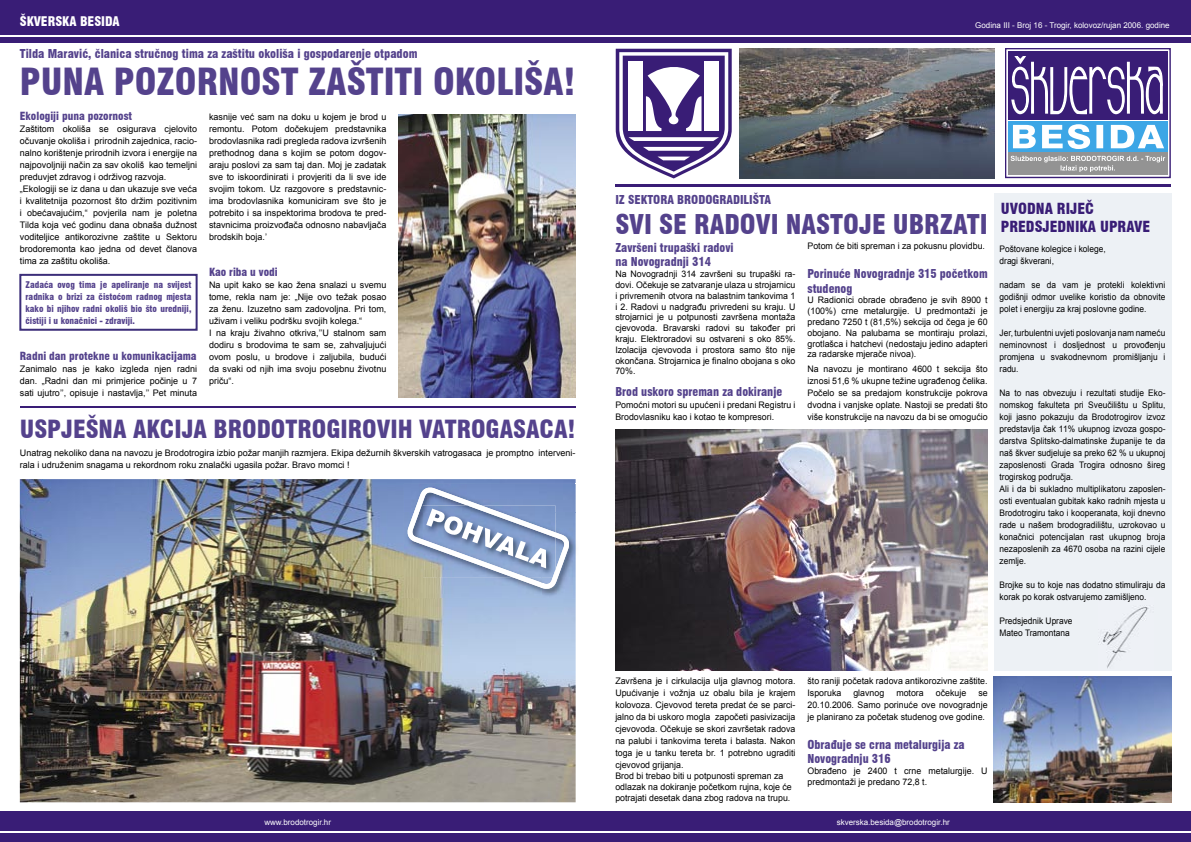
<style>
.page{position:relative;width:1191px;height:842px;background:#fff}
.page>*{position:absolute;margin:0;border:0;box-sizing:border-box;transform-origin:0 0}
.t1{font:900 condensed 36.5px "Swiss 721 BT";color:#54428c}
.t2{font:900 condensed 26.6px "Swiss 721 BT";color:#54428c}
.t3{font:900 condensed 24.5px "Swiss 721 BT";color:#54428c}
.t4{font:900 condensed 14.9px/17.9px "Swiss 721 BT";color:#391d76}
.t5{font:900 condensed 13px "Swiss 721 BT";color:#fff}
.t6{font:900 condensed 12px/14.4px "Swiss 721 BT";color:#54428c}
.t7{font:900 condensed 11px "Swiss 721 BT";color:#54428c}
.t8{font:9px/12px "Arial";color:#000;text-align:justify}
.t9{font:9px/12px "Arial";color:#000;scale:.93 1}
.t10{font:900 condensed 9px/12px "Swiss 721 BT";color:#54428c;text-align:justify}
.t11{font:8px "Arial";color:#fff}
</style>
<div class="page">
<div style="left:0;top:0;width:595px;height:43px;background:#391d76"></div>
<div style="left:0;top:811px;width:595px;height:31px;background:#391d76"></div>
<hr style="left:0;top:831px;width:595px;height:2px;background:#fff">
<div style="left:595px;top:0;width:596px;height:43px;background:#391d76"></div>
<div style="left:595px;top:811px;width:596px;height:31px;background:#391d76"></div>
<hr style="left:595px;top:831px;width:596px;height:2px;background:#fff">
<svg style="left:616px;top:49px;width:115px;height:129px"></svg>
<div style="left:1008px;top:153px;width:159px;height:22px;background:#939393"></div>
<div style="left:1008px;top:52px;width:159px;height:68px;background:#391d76"></div>
<div style="left:1005px;top:48px;width:165px;height:130px;border:1px solid #391d76"></div>
<div style="left:1008px;top:121px;width:159px;height:31px;background:#3ca6e6"></div>
<svg style="left:1010px;top:156px;width:155px;height:16px"></svg>
<svg style="left:1013px;top:124px;width:151px;height:25px"></svg>
<svg style="left:1010px;top:51px;width:153px;height:64px"></svg>
<hr style="left:615px;top:184px;width:556px;height:3px;background:#391d76">
<div style="left:994px;top:193px;width:177px;height:478px;background:#edf1f5"></div>
<img style="left:1099px;top:607px;width:50px;height:62px">
<hr style="left:0;top:35px;width:1191px;height:2px;background:#fff">
<img style="left:739px;top:48px;width:256px;height:131px">
<img style="left:994px;top:677px;width:177px;height:125px">
<img style="left:615px;top:429px;width:372px;height:242px">
<svg style="left:19px;top:274px;width:179px;height:57px"></svg>
<img style="left:398px;top:115px;width:177px;height:283px">
<img style="left:20px;top:479px;width:555px;height:323px">
<hr style="left:20px;top:406px;width:555px;height:1px;background:#391d76">
<img style="left:575px;top:484px;width:1px;height:114px">
<img style="left:404px;top:484px;width:171px;height:28px">
<img style="left:404px;top:512px;width:34px;height:86px">
<img style="left:541px;top:512px;width:34px;height:86px">
<img style="left:438px;top:589px;width:103px;height:9px">
<svg style="left:407px;top:487px;width:162px;height:102px"></svg>
<h3 class="t5" style="left:20px;top:14px;width:101px">ŠKVERSKA BESIDA</h3>
<h3 class="t6" style="left:20px;top:47px;width:399px">Tilda Maravić, članica stručnog tima za zaštitu okoliša i gospodarenje otpadom</h3>
<h1 class="t1" style="left:20px;top:60px;width:557px">PUNA POZORNOST ZAŠTITI OKOLIŠA!</h1>
<p class="t7" style="left:20px;top:109px;width:114px">Ekologiji puna pozornost</p>
<p class="t8" style="left:20px;top:123px;width:179px;text-align:left">Zaštitom okoliša se osigurava cjelovito očuvanje okoliša i prirodnih zajednica, racio&shy;nalno korištenje prirodnih izvora i energije na najpovoljniji način za sav okoliš kao temeljni preduvjet zdravog i održivog razvoja. „Ekologiji se iz dana u dan ukazuje sve veća i kvalitetnija pozornost što držim pozitivnim i obećavajućim,“ povjerila nam je poletna Tilda koja već godinu dana obnaša dužnost voditeljice antikorozivne zaštite u Sektoru brodoremonta kao jedna od devet članova tima za zaštitu okoliša.</p>
<p class="t10" style="left:26px;top:279px;width:167px">Zadaća ovog tima je apeliranje na svijest radnika o brizi za čistoćom radnog mjesta kako bi njihov radni okoliš bio što uredniji, čistiji i u konačnici - zdraviji.</p>
<p class="t7" style="left:20px;top:349px;width:178px">Radni dan protekne u komunikacijama</p>
<p class="t8" style="left:20px;top:363px;width:179px">Zanimalo nas je kako izgleda njen radni dan. „Radni dan mi primjerice počinje u 7 sati ujutro’’, opisuje i nastavlja,’’ Pet minuta</p>
<p class="t8" style="left:209px;top:111px;width:179px">kasnije već sam na doku u kojem je brod u remontu. Potom dočekujem predstavnika brodovlasnika radi pregleda radova izvršenih prethodnog dana s kojim se potom dogov&shy;araju poslovi za sam taj dan. Moj je zadatak sve to iskoordinirati i provjeriti da li sve ide svojim tokom. Uz razgovore s predstavnic&shy;ima brodovlasnika komuniciram sve što je potrebito i sa inspektorima brodova te pred&shy;stavnicima proizvođača odnosno nabavljača brodskih boja.’</p>
<p class="t7" style="left:209px;top:265px;width:70px">Kao riba u vodi</p>
<p class="t8" style="left:209px;top:279px;width:179px;text-align:left">Na upit kako se kao žena snalazi u svemu tome, rekla nam je: „Nije ovo težak posao za ženu. Izuzetno sam zadovoljna. Pri tom, uživam i veliku podršku svojih kolega.“<br>I na kraju živahno otkriva,’’U stalnom sam dodiru s brodovima te sam se, zahvaljujući ovom poslu, u brodove i zaljubila, budući da svaki od njih ima svoju posebnu životnu priču“.</p>
<h3 class="t3" style="left:20px;top:415px;width:557px">USPJEŠNA AKCIJA BRODOTROGIROVIH VATROGASACA!</h3>
<p class="t8" style="left:20px;top:447px;width:557px">Unatrag nekoliko dana na navozu je Brodotrogira izbio požar manjih razmjera. Ekipa dežurnih škverskih vatrogasaca je promptno interveni&shy;rala i udruženim snagama u rekordnom roku znalački ugasila požar. Bravo momci !</p>
<p class="t11" style="left:264px;top:817px;width:68px">www.brodotrogir.hr</p>
<p class="t11" style="left:975px;top:20px;width:196px">Godina III - Broj 16 - Trogir, kolovoz/rujan 2006. godine</p>
<h3 class="t6" style="left:615px;top:192px;width:157px">IZ SEKTORA BRODOGRADILIŠTA</h3>
<h2 class="t2" style="left:615px;top:208px;width:374px">SVI SE RADOVI NASTOJE UBRZATI</h2>
<h3 class="t6" style="left:615px;top:240px;width:120px">Završeni trupaški radovi na Novogradnji 314</h3>
<p class="t8" style="left:615px;top:269px;width:182px;line-height:10.8px">Na Novogradnji 314 završeni su trupaški ra&shy;dovi. Očekuje se zatvaranje ulaza u strojarnicu i privremenih otvora na balastnim tankovima 1 i 2. Radovi u nadgrađu privredeni su kraju. U strojarnici je u potpunosti završena montaža cjevovoda. Bravarski radovi su također pri kraju. Elektroradovi su ostvareni s oko 85%.<br>Izolacija cjevovoda i prostora samo što nije okončana. Strojarnica je finalno obojana s oko 70%.</p>
<h3 class="t6" style="left:615px;top:384px;width:168px">Brod uskoro spreman za dokiranje</h3>
<p class="t8" style="left:615px;top:399px;width:182px">Pomoćni motori su upućeni i predani Registru i<br>Brodovlasniku kao i kotao te kompresori.</p>
<p class="t8" style="left:807px;top:240px;width:179px">Potom će biti spreman i za pokusnu plovidbu.</p>
<h3 class="t6" style="left:807px;top:267px;width:182px">Porinuće Novogradnje 315 početkom studenog</h3>
<p class="t8" style="left:807px;top:295px;width:182px;line-height:10.8px">U Radionici obrade obrađeno je svih 8900 t (100%) crne metalurgije. U predmontaži je predano 7250 t (81,5%) sekcija od čega je 60 obojano. Na palubama se montiraju prolazi, grotlašca i hatchevi (nedostaju jedino adapteri za radarske mjerače nivoa).</p>
<p class="t8" style="left:807px;top:363px;width:182px">Na navozu je montirano 4600 t sekcija što iznosi 51,6 % ukupne težine ugrađenog čelika.<br>Počelo se sa predajom konstrukcije pokrova dvodna i vanjske oplate. Nastoji se predati što više konstrukcije na navozu da bi se omogućio</p>
<h3 class="t4" style="left:1001px;top:199px;width:151px">UVODNA RIJEČ<br>PREDSJEDNIKA UPRAVE</h3>
<p class="t9" style="left:999px;top:243px;width:116px">Poštovane kolegice i kolege, dragi škverani,</p>
<p class="t9" style="left:999px;top:279px;width:180px;text-align:justify">nadam se da vam je protekli kolektivni godišnji odmor uvelike koristio da obnovite polet i energiju za kraj poslovne godine.</p>
<p class="t9" style="left:999px;top:327px;width:180px;text-align:justify">Jer, turbulentni uvjeti poslovanja nam nameću neminovnost i dosljednost u provođenju promjena u svakodnevnom promišljanju i radu.</p>
<p class="t9" style="left:999px;top:387px;width:180px">Na to nas obvezuju i rezultati studije Eko&shy;nomskog fakulteta pri Sveučilištu u Splitu, koji jasno pokazuju da Brodotrogirov izvoz predstavlja čak 11% ukupnog izvoza gospo&shy;darstva Splitsko-dalmatinske županije te da naš škver sudjeluje sa preko 62 % u ukupnoj zaposlenosti Grada Trogira odnosno šireg trogirskog područja.<br>Ali i da bi sukladno multiplikatoru zaposlen&shy;osti eventualan gubitak kako radnih mjesta u Brodotrogiru tako i kooperanata, koji dnevno rade u našem brodogradilištu, uzrokovao u konačnici potencijalan rast ukupnog broja nezaposlenih za 4670 osoba na razini cijele zemlje.</p>
<p class="t9" style="left:999px;top:579px;width:180px">Brojke su to koje nas dodatno stimuliraju da korak po korak ostvarujemo zamišljeno.</p>
<p class="t9" style="left:999px;top:615px;width:80px">Predsjednik Uprave<br>Mateo Tramontana</p>
<p class="t8" style="left:615px;top:675px;width:182px">Završena je i cirkulacija ulja glavnog motora.<br>Upućivanje i vožnja uz obalu bila je krajem kolovoza. Cjevovod tereta predat će se parci&shy;jalno da bi uskoro mogla započeti pasivizacija cjevovoda. Očekuje se skori završetak radova na palubi i tankovima tereta i balasta. Nakon toga je u tanku tereta br. 1 potrebno ugraditi cjevovod grijanja.</p>
<p class="t8" style="left:615px;top:770px;width:178px;line-height:10.8px;text-align:left">Brod bi trebao biti u potpunosti spreman za odlazak na dokiranje početkom rujna, koje će potrajati desetak dana zbog radova na trupu.</p>
<p class="t8" style="left:807px;top:675px;width:182px">što raniji početak radova antikorozivne zaštite.<br>Isporuka</p>
<p class="t8" style="left:853px;top:687px;width:32px">glavnog</p>
<p class="t8" style="left:896px;top:687px;width:29px">motora</p>
<p class="t8" style="left:936px;top:687px;width:32px">očekuje</p>
<p class="t8" style="left:807px;top:687px;width:182px;text-indent:171px">se 20.10.2006. Samo porinuće ove novogradnje je planirano za početak studenog ove godine.</p>
<h3 class="t6" style="left:807px;top:737px;width:158px">Obrađuje se crna metalurgija za<br>Novogradnju 316</h3>
<p class="t8" style="left:807px;top:766px;width:182px;line-height:10.8px">Obrađeno je 2400 t crne metalurgije. U predmontaži je predano 72,8 t.</p>
<p class="t11" style="left:836px;top:817px;width:115px">skverska.besida@brodotrogir.hr</p>
</div>
